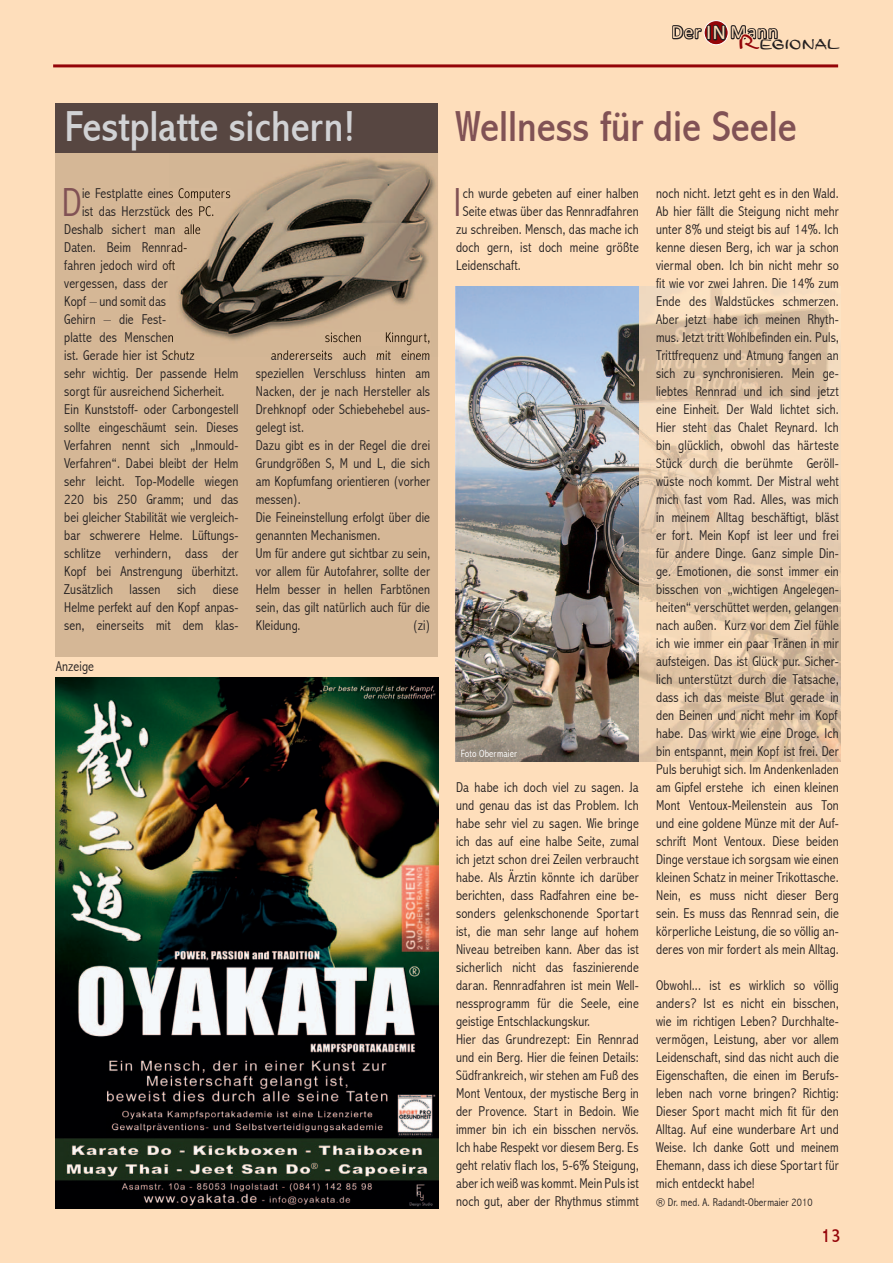
<style>
.page{position:relative;width:893px;height:1263px;background:#fedebb}
.page>*{position:absolute;margin:0;border:0;box-sizing:border-box;transform-origin:0 0}
.t1{font:condensed 43.5px "Abadi";color:#815255}
.t2{font:condensed 43.5px "Abadi";color:#d1d2d4}
.t3{font:300 condensed 40.65px "Abadi";color:#815255}
.t4{font:condensed 19.5px "Abadi";color:#940408}
.t5{font:18.75px "Calibri";letter-spacing:.05em;color:#fedebb}
.t6{font:300 condensed 14.25px/18px "Abadi";letter-spacing:.01em;color:#231f20}
.t7{font:13.95px "Le Havre";letter-spacing:.04em;color:#231f20}
.t8{font:300 condensed 11.25px "Abadi";letter-spacing:.01em;color:#231f20}
.t9{font:300 condensed 10.5px "Abadi";letter-spacing:.01em;color:#fff}
.s1{font-size:21.15px}
.s2{font-size:20.85px;color:#940408}
</style>
<div class="page">
<hr style="left:53px;top:64px;width:785px;height:3px;background:#940408">
<svg style="left:672px;top:20px;width:106px;height:26px"></svg>
<img style="left:456px;top:286px;width:385px;height:475px">
<div style="left:56px;top:129px;width:382px;height:527px;background:#d5b796"></div>
<img style="left:173px;top:158px;width:263px;height:188px">
<img style="left:169px;top:188px;width:62px;height:13px">
<img style="left:169px;top:206px;width:45px;height:10px">
<img style="left:170px;top:224px;width:31px;height:10px">
<img style="left:169px;top:242px;width:18px;height:10px">
<svg style="left:169px;top:260px;width:6px;height:13px"></svg>
<svg style="left:169px;top:332px;width:5px;height:13px"></svg>
<img style="left:169px;top:350px;width:26px;height:7px">
<img style="left:325px;top:332px;width:105px;height:13px">
<img style="left:271px;top:350px;width:159px;height:7px">
<div style="left:56px;top:103px;width:382px;height:50px;background:#574641"></div>
<img style="left:56px;top:677px;width:382px;height:531px">
<h1 class="t2" style="left:65px;top:102px;width:293px">Festplatte sichern!</h1>
<h2 class="t3" style="left:62px;top:179px;width:21px">D</h2>
<p class="t6" style="left:82px;top:184px;width:150px">ie Festplatte eines Computers</p>
<p class="t6" style="left:82px;top:202px;width:134px">ist das Herzstück des PC.</p>
<p class="t6" style="left:64px;top:220px;width:138px">Deshalb sichert man alle</p>
<p class="t6" style="left:64px;top:238px;width:124px">Daten. Beim Rennrad-</p>
<p class="t6" style="left:64px;top:256px;width:112px">fahren jedoch wird oft</p>
<p class="t6" style="left:64px;top:274px;width:105px">vergessen, dass der</p>
<p class="t6" style="left:64px;top:292px;width:103px">Kopf – und somit das</p>
<p class="t6" style="left:64px;top:310px;width:103px">Gehirn – die Fest-</p>
<p class="t6" style="left:64px;top:328px;width:111px">platte des Menschen</p>
<p class="t6" style="left:64px;top:346px;width:132px">ist. Gerade hier ist Schutz</p>
<p class="t6" style="left:64px;top:364px;width:176px">sehr wichtig. Der passende Helm</p>
<p class="t6" style="left:64px;top:382px;width:162px">sorgt für ausreichend Sicherheit.</p>
<p class="t6" style="left:64px;top:400px;width:176px">Ein Kunststoff- oder Carbongestell</p>
<p class="t6" style="left:64px;top:418px;width:176px">sollte eingeschäumt sein. Dieses</p>
<p class="t6" style="left:64px;top:436px;width:176px">Verfahren nennt sich „Inmould-</p>
<p class="t6" style="left:64px;top:454px;width:176px">Verfahren“. Dabei bleibt der Helm</p>
<p class="t6" style="left:64px;top:472px;width:176px">sehr leicht. Top-Modelle wiegen</p>
<p class="t6" style="left:64px;top:490px;width:176px">220 bis 250 Gramm; und das</p>
<p class="t6" style="left:64px;top:508px;width:176px">bei gleicher Stabilität wie vergleich-</p>
<p class="t6" style="left:64px;top:526px;width:176px">bar schwerere Helme. Lüftungs-</p>
<p class="t6" style="left:64px;top:544px;width:176px">schlitze verhindern, dass der</p>
<p class="t6" style="left:64px;top:562px;width:176px">Kopf bei Anstrengung überhitzt.</p>
<p class="t6" style="left:64px;top:580px;width:176px">Zusätzlich lassen sich diese</p>
<p class="t6" style="left:64px;top:598px;width:176px">Helme perfekt auf den Kopf anpas-</p>
<p class="t6" style="left:64px;top:616px;width:176px">sen, einerseits mit dem klas-</p>
<p class="t6" style="left:56px;top:657px;width:40px">Anzeige</p>
<p class="t6" style="left:256px;top:346px;width:176px;text-indent:15px">andererseits auch mit einem speziellen Verschluss hinten am<br>Nacken, der je nach Hersteller als<br>Drehknopf oder Schiebehebel aus&shy;gelegt ist.<br>Dazu gibt es in der Regel die drei<br>Grundgrößen S, M und L, die sich am Kopfumfang orientieren (vorher messen).<br>Die Feineinstellung erfolgt über die genannten Mechanismen.<br>Um für andere gut sichtbar zu sein, vor allem für Autofahrer, sollte der<br>Helm besser in hellen Farbtönen sein, das gilt natürlich auch für die<br>Kleidung.</p>
<p class="t6" style="left:413px;top:616px;width:19px">(zi)</p>
<h3 class="t5" style="left:672px;top:20px;width:108px">Der <span class="s1">IN</span> Mann</h3>
<p class="t7" style="left:738px;top:35px;width:102px"><span class="s2">R</span>EGIONAL</p>
<h1 class="t1" style="left:454px;top:102px;width:344px">Wellness für die Seele</h1>
<h2 class="t3" style="left:453px;top:179px;width:10px">I</h2>
<p class="t6" style="left:463px;top:184px;width:178px">ch wurde gebeten auf einer halben</p>
<p class="t6" style="left:463px;top:202px;width:178px">Seite etwas über das Rennradfahren</p>
<p class="t6" style="left:456px;top:220px;width:184px">zu schreiben. Mensch, das mache ich</p>
<p class="t6" style="left:456px;top:238px;width:184px">doch gern, ist doch meine größte</p>
<p class="t6" style="left:456px;top:256px;width:66px">Leidenschaft.</p>
<p class="t9" style="left:461px;top:747px;width:58px">Foto Obermaier</p>
<p class="t6" style="left:456px;top:778px;width:184px">Da habe ich doch viel zu sagen. Ja und genau das ist das Problem. Ich habe sehr viel zu sagen. Wie bringe ich das auf eine halbe Seite, zumal ich jetzt schon drei Zeilen verbraucht habe. Als Ärztin könnte ich darüber berichten, dass Radfahren eine be&shy;sonders gelenkschonende Sportart ist, die man sehr lange auf hohem Niveau betreiben kann. Aber das ist sicherlich nicht das faszinierende daran. Rennradfahren ist mein Well&shy;nessprogramm für die Seele, eine geistige Entschlackungskur.<br>Hier das Grundrezept: Ein Rennrad und ein Berg. Hier die feinen Details:<br>Südfrankreich, wir stehen am Fuß des Mont Ventoux, der mystische Berg in der Provence. Start in Bedoin. Wie immer bin ich ein bisschen nervös.<br>Ich habe Respekt vor diesem Berg. Es geht relativ flach los, 5-6% Steigung, aber ich weiß was kommt. Mein Puls ist noch gut, aber der Rhythmus stimmt</p>
<p class="t6" style="left:656px;top:184px;width:184px;text-align:justify">noch nicht. Jetzt geht es in den Wald.<br>Ab hier fällt die Steigung nicht mehr unter 8% und steigt bis auf 14%. Ich kenne diesen Berg, ich war ja schon viermal oben. Ich bin nicht mehr so fit wie vor zwei Jahren. Die 14% zum Ende des Waldstückes schmerzen.<br>Aber jetzt habe ich meinen Rhyth&shy;mus. Jetzt tritt Wohlbefinden ein. Puls, Trittfrequenz und Atmung fangen an sich zu synchronisieren. Mein ge&shy;liebtes Rennrad und ich sind jetzt eine Einheit. Der Wald lichtet sich.<br>Hier steht das Chalet Reynard. Ich bin glücklich, obwohl das härteste Stück durch die berühmte Geröll&shy;wüste noch kommt. Der Mistral weht mich fast vom Rad. Alles, was mich in meinem Alltag beschäftigt, bläst er fort. Mein Kopf ist leer und frei für andere Dinge. Ganz simple Din&shy;ge. Emotionen, die sonst immer ein bisschen von „wichtigen Angelegen&shy;heiten“ verschüttet werden, gelangen nach außen. Kurz vor dem Ziel fühle ich wie immer ein paar Tränen in mir aufsteigen. Das ist Glück pur. Sicher&shy;lich unterstützt durch die Tatsache, dass ich das meiste Blut gerade in den Beinen und nicht mehr im Kopf habe. Das wirkt wie eine Droge. Ich bin entspannt, mein Kopf ist frei. Der Puls beruhigt sich. Im Andenkenladen am Gipfel erstehe ich einen kleinen Mont Ventoux-Meilenstein aus Ton und eine goldene Münze mit der Auf&shy;schrift Mont Ventoux. Diese beiden Dinge verstaue ich sorgsam wie einen kleinen Schatz in meiner Trikottasche.<br>Nein, es muss nicht dieser Berg sein. Es muss das Rennrad sein, die körperliche Leistung, die so völlig an&shy;deres von mir fordert als mein Alltag.</p>
<p class="t6" style="left:656px;top:976px;width:184px;text-align:justify">Obwohl... ist es wirklich so völlig anders? Ist es nicht ein bisschen, wie im richtigen Leben? Durchhalte&shy;vermögen, Leistung, aber vor allem Leidenschaft, sind das nicht auch die Eigenschaften, die einen im Berufs&shy;leben nach vorne bringen? Richtig:<br>Dieser Sport macht mich fit für den Alltag. Auf eine wunderbare Art und Weise. Ich danke Gott und meinem Ehemann, dass ich diese Sportart für mich entdeckt habe!</p>
<p class="t8" style="left:656px;top:1196px;width:158px">® Dr. med. A. Radandt-Obermaier 2010</p>
<h3 class="t4" style="left:822px;top:1225px;width:21px">13</h3>
</div>
